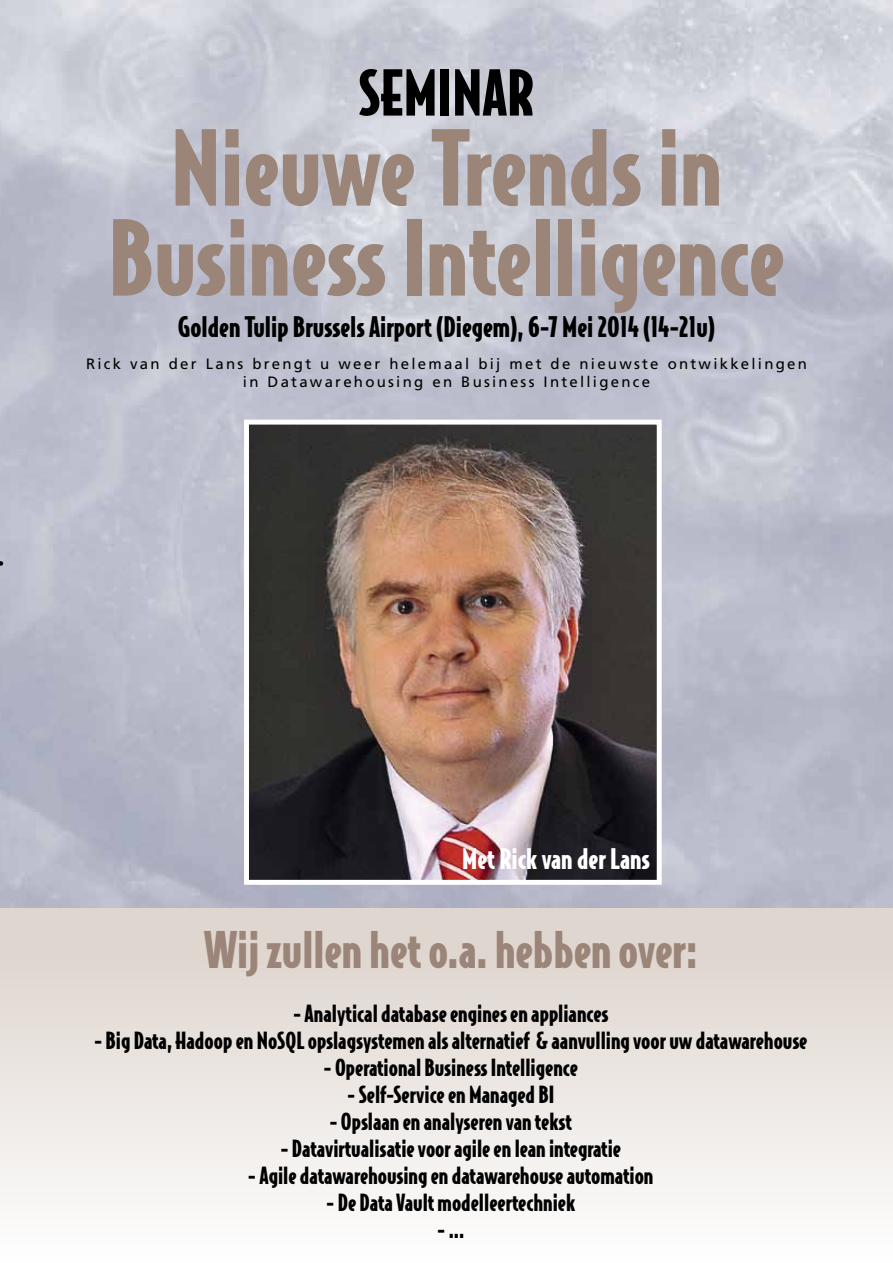
<style>
.page{position:relative;width:893px;height:1263px;background:#fff}
.page>*{position:absolute;margin:0;border:0;box-sizing:border-box;transform-origin:0 0}
.t1{font:900 99px/90px "Bodega Sans";color:#9a8578;text-align:center}
.t2{font:900 60px "Bodega Sans";color:#000}
.t3{font:900 48px "Bodega Sans";color:#9a8578}
.t4{font:900 27px "Bodega Sans";color:#000}
.t5{font:900 27px "Bodega Sans";color:#fff}
.t6{font:900 22.5px "Bodega Sans";color:#000}
.t7{font:15px/18px "Frutiger";letter-spacing:.15em;color:#000;text-align:center}
</style>
<div class="page">
<img style="left:0;top:0;width:893px;height:908px">
<img style="left:250px;top:426px;width:406px;height:453px">
<div style="left:244px;top:420px;width:418px;height:465px;border:5px solid #fff"></div>
<div style="left:0;top:908px;width:893px;height:355px;background:linear-gradient(to bottom,#dbd1ca,#fefdfd)"></div>
<h2 class="t2" style="left:359px;top:53px;width:177px">SEMINAR</h2>
<h1 class="t1" style="left:108px;top:119px;width:678px">Nieuwe Trends in<br>Business Intelligence</h1>
<p class="t4" style="left:178px;top:308px;width:539px">Golden Tulip Brussels Airport (Diegem), 6-7 Mei 2014 (14-21u)</p>
<p class="t7" style="left:86px;top:355px;width:722px">Rick van der Lans brengt u weer helemaal bij met de nieuwste ontwikkelingen in Datawarehousing en Business Intelligence</p>
<p class="t5" style="left:462px;top:841px;width:189px">Met Rick van der Lans</p>
<h3 class="t3" style="left:204px;top:918px;width:495px">Wij zullen het o.a. hebben over:</h3>
<p class="t6" style="left:293px;top:998px;width:317px">- Analytical database engines en appliances</p>
<p class="t6" style="left:94px;top:1025px;width:715px">- Big Data, Hadoop en NoSQL opslagsystemen als alternatief &amp; aanvulling voor uw datawarehouse</p>
<p class="t6" style="left:324px;top:1052px;width:256px">- Operational Business Intelligence</p>
<p class="t6" style="left:347px;top:1079px;width:209px">- Self-Service en Managed BI</p>
<p class="t6" style="left:329px;top:1106px;width:244px">- Opslaan en analyseren van tekst</p>
<p class="t6" style="left:280px;top:1133px;width:342px">- Datavirtualisatie voor agile en lean integratie</p>
<p class="t6" style="left:248px;top:1160px;width:407px">- Agile datawarehousing en datawarehouse automation</p>
<p class="t6" style="left:326px;top:1187px;width:251px">- De Data Vault modelleertechniek</p>
<p class="t6" style="left:437px;top:1214px;width:29px">- ...</p>
</div>
